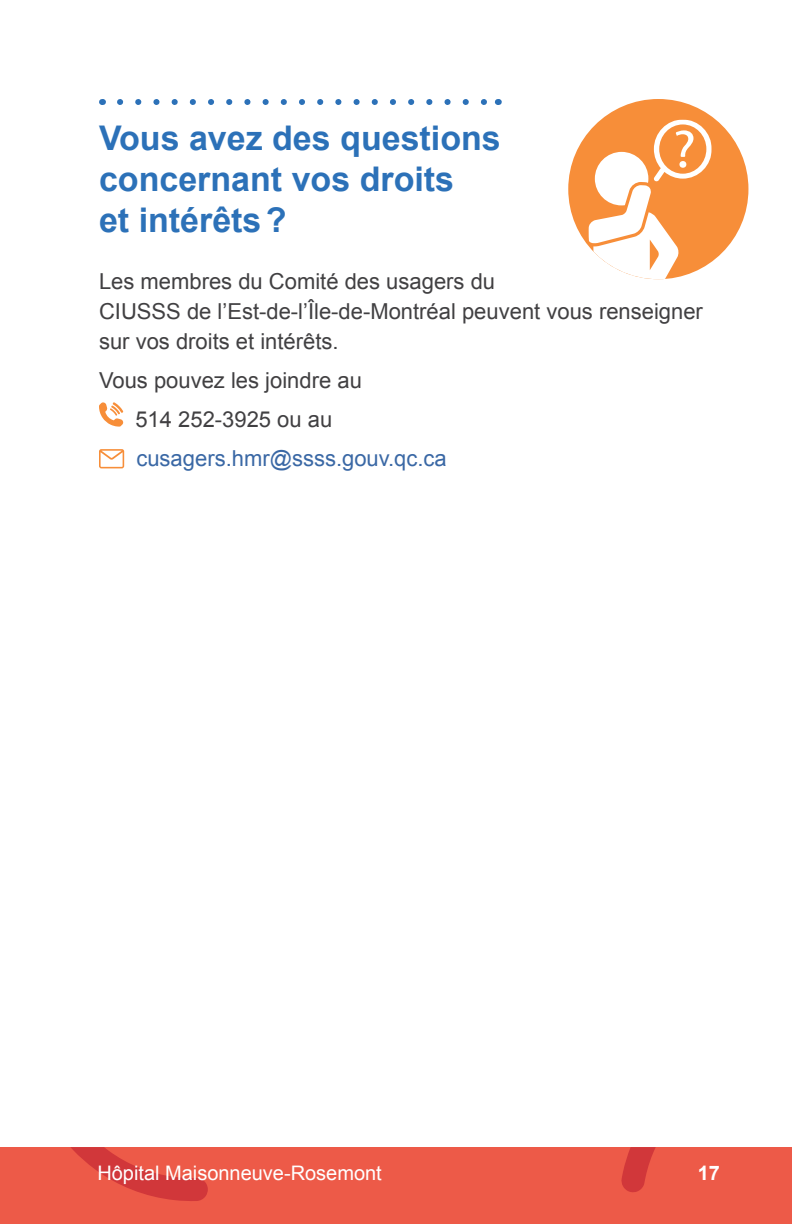
<style>
.page{position:relative;width:792px;height:1224px;background:#fff}
.page>*{position:absolute;margin:0;border:0;box-sizing:border-box;transform-origin:0 0}
.t1{font:700 34px/40.8px "Arial";color:#2c71b8}
.t2{font:22px/30px "Arial";color:#414042}
.t3{font:22px "Arial";color:#3a68a5}
.t4{font:20px "Arial";color:#fff}
.t5{font:700 20px "Arial";color:#fff}
</style>
<div class="page">
<div style="left:0;top:1147px;width:792px;height:77px;background:#ed5a48"></div>
<svg style="left:621px;top:1147px;width:35px;height:45px"></svg>
<svg style="left:71px;top:1147px;width:137px;height:54px"></svg>
<svg style="left:120px;top:99px;width:367px;height:6px"></svg>
<svg style="left:99px;top:402px;width:24px;height:25px"></svg>
<svg style="left:99px;top:449px;width:25px;height:19px"></svg>
<div style="left:568px;top:99px;width:180px;height:180px;background:#f78e39;border-radius:50%"></div>
<svg style="left:588px;top:120px;width:124px;height:159px"></svg>
<h1 class="t1" style="left:99px;top:119px;width:403px">Vous avez des questions concernant vos droits<br>et intérêts?</h1>
<p class="t2" style="left:99px;top:266px;width:605px">Les membres du Comité des usagers du<br>CIUSSS de l’Est-de-l’Île-de-Montréal peuvent vous renseigner sur vos droits et intérêts.</p>
<p class="t2" style="left:99px;top:361px;width:264px;line-height:39px;text-align:center">Vous pouvez les joindre au<br>514 252-3925 ou au</p>
<p class="t3" style="left:136px;top:443px;width:312px">cusagers.hmr@ssss.gouv.qc.ca</p>
<p class="t4" style="left:97px;top:1160px;width:286px">Hôpital Maisonneuve-Rosemont</p>
<p class="t5" style="left:698px;top:1160px;width:24px">17</p>
</div>
